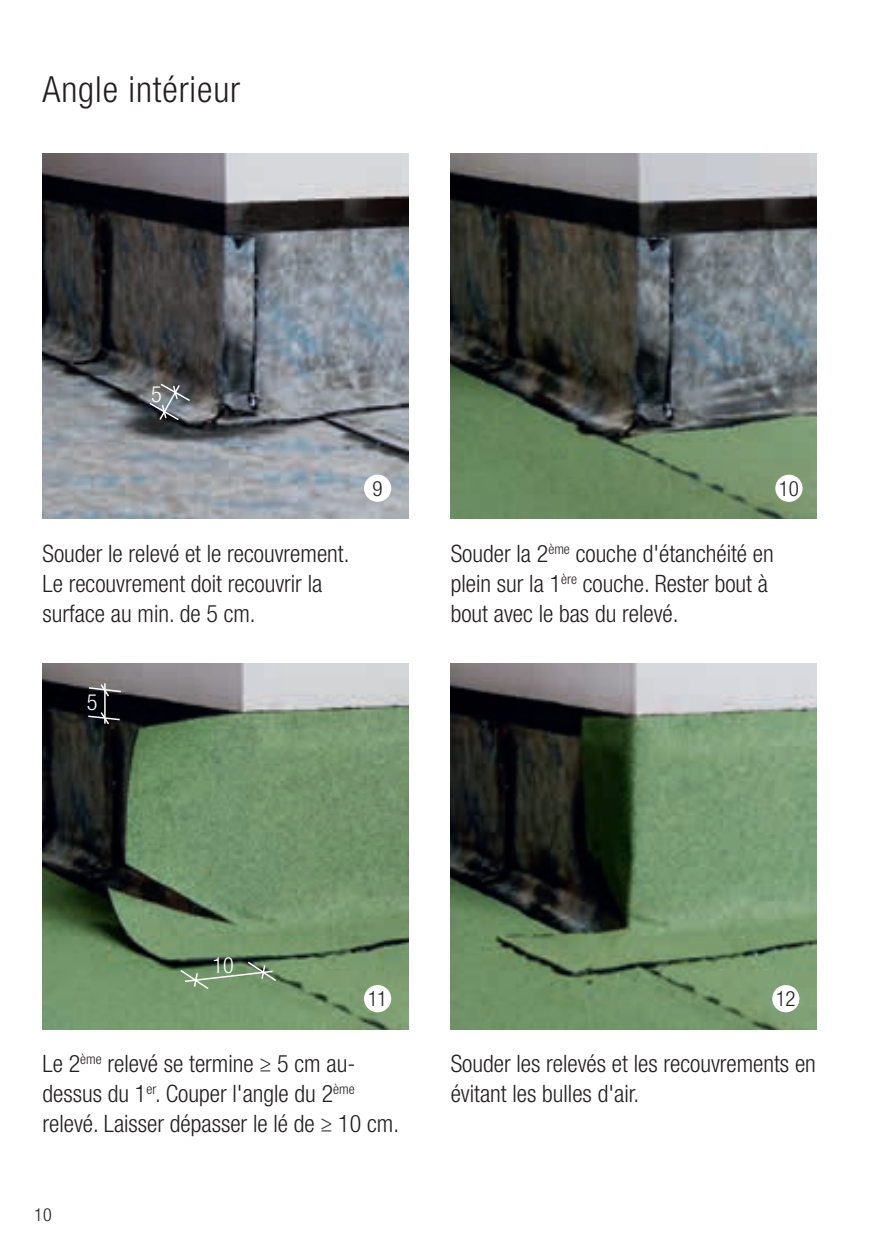
<style>
.page{position:relative;width:893px;height:1259px;background:#fff}
.page>*{position:absolute;margin:0;border:0;box-sizing:border-box;transform-origin:0 0}
.t1{font:300 condensed 36px "Helvetica Neue LT Std";letter-spacing:.025em;color:#231f20}
.t2{font:300 condensed 24px/30px "Helvetica Neue LT Std";color:#231f20}
.t3{font:300 condensed 22.2px "Helvetica Neue LT Std";color:#fff}
.t4{font:300 condensed 21px "Helvetica Neue LT Std";color:#231f20}
.t5{font:300 condensed 18px "Helvetica Neue LT Std";color:#231f20}
</style>
<div class="page">
<img style="left:43px;top:153px;width:365px;height:366px">
<img style="left:451px;top:153px;width:365px;height:366px">
<img style="left:451px;top:663px;width:365px;height:366px">
<img style="left:43px;top:663px;width:365px;height:366px">
<hr style="left:104px;top:683px;width:2px;height:40px;background:#fff">
<div style="left:364px;top:475px;width:27px;height:27px;background:#fff;border-radius:50%"></div>
<div style="left:775px;top:475px;width:27px;height:27px;background:#fff;border-radius:50%"></div>
<div style="left:364px;top:985px;width:27px;height:27px;background:#fff;border-radius:50%"></div>
<div style="left:772px;top:985px;width:27px;height:27px;background:#fff;border-radius:50%"></div>
<svg style="left:179px;top:960px;width:99px;height:30px;background:#6d8a69"></svg>
<svg style="left:148px;top:382px;width:44px;height:39px;background:#6f7377"></svg>
<svg style="left:87px;top:682px;width:36px;height:16px"></svg>
<svg style="left:87px;top:710px;width:34px;height:16px"></svg>
<h1 class="t1" style="left:43px;top:69px;width:199px">Angle intérieur</h1>
<p class="t3" style="left:151px;top:381px;width:12px">5</p>
<p class="t4" style="left:373px;top:476px;width:12px">9</p>
<p class="t4" style="left:779px;top:476px;width:21px">10</p>
<p class="t2" style="left:43px;top:538px;width:308px">Souder le relevé et le recouvrement.<br>Le recouvrement doit recouvrir la surface au min. de 5 cm.</p>
<p class="t2" style="left:451px;top:538px;width:324px">Souder la 2<sup>ème</sup> couche d'étanchéité en plein sur la 1<sup>ère</sup> couche. Rester bout à bout avec le bas du relevé.</p>
<p class="t3" style="left:87px;top:689px;width:12px">5</p>
<p class="t3" style="left:213px;top:952px;width:23px">10</p>
<p class="t4" style="left:368px;top:986px;width:21px">11</p>
<p class="t4" style="left:776px;top:986px;width:21px">12</p>
<p class="t2" style="left:43px;top:1048px;width:358px">Le 2<sup>ème</sup> relevé se termine ≥ 5 cm au&shy;dessus du 1<sup>er</sup>. Couper l'angle du 2<sup>ème </sup>relevé. Laisser dépasser le lé de ≥ 10 cm.</p>
<p class="t5" style="left:34px;top:1204px;width:19px">10</p>
<p class="t2" style="left:451px;top:1048px;width:367px">Souder les relevés et les recouvrements en évitant les bulles d'air.</p>
</div>
